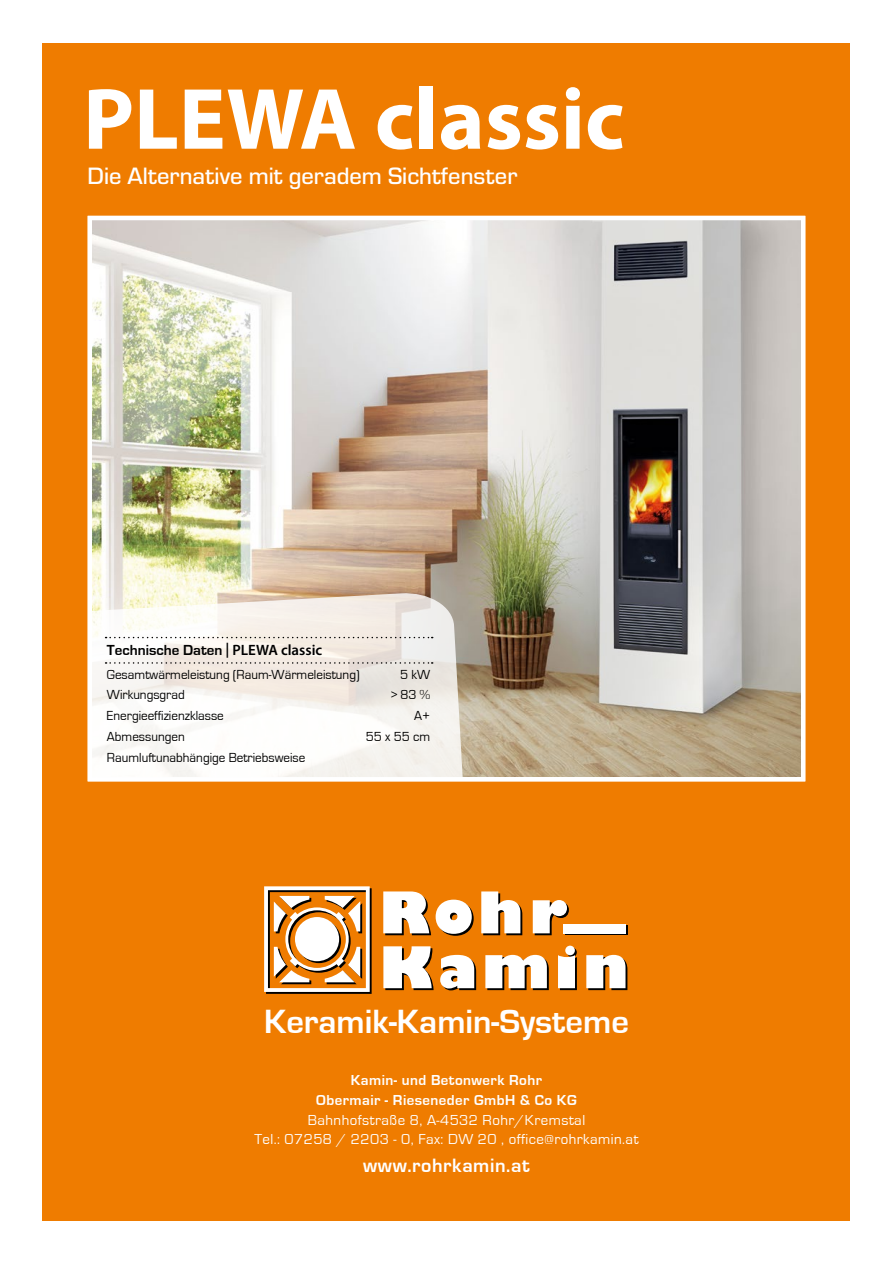
<style>
.page{position:relative;width:893px;height:1263px;background:#fff}
.page>*{position:absolute;margin:0;border:0;box-sizing:border-box;transform-origin:0 0}
.t1{font:700 87.75px "Myriad Pro";color:#fff}
.t2{font:700 34.65px "Eurostile";color:#fff}
.t3{font:500 24.6px "Eurostile";color:#fff}
.t4{font:700 19.95px "Eurostile";letter-spacing:.03em;color:#fff}
.t5{font:700 15px "Eurostile";color:#000}
.t6{font:14.85px/20px "Eurostile";letter-spacing:.03em;color:#fff;text-align:center}
.t7{font:700 14.85px/20px "Eurostile";letter-spacing:.03em;color:#fff;text-align:center}
.t8{font:13.5px/20.7px "Eurostile";color:#000}
.s1{font-family:"Myriad Pro";font-weight:600}
</style>
<div class="page">
<div style="left:43px;top:43px;width:807px;height:1177px;background:#ef7c00"></div>
<img style="left:93px;top:221px;width:707px;height:555px">
<svg style="left:93px;top:592px;width:384px;height:184px;background:#f1ede7"></svg>
<div style="left:88px;top:216px;width:717px;height:565px;border:4px solid #fff"></div>
<svg style="left:569px;top:926px;width:59px;height:9px"></svg>
<svg style="left:383px;top:946px;width:51px;height:44px;background:#e5d1bc"></svg>
<svg style="left:440px;top:955px;width:36px;height:35px"></svg>
<svg style="left:485px;top:955px;width:64px;height:35px;background:#e0d0bf"></svg>
<svg style="left:558px;top:946px;width:19px;height:44px"></svg>
<svg style="left:586px;top:955px;width:41px;height:35px"></svg>
<svg style="left:383px;top:891px;width:91px;height:45px"></svg>
<svg style="left:481px;top:891px;width:41px;height:44px"></svg>
<svg style="left:533px;top:900px;width:36px;height:35px"></svg>
<div style="left:563px;top:924px;width:63px;height:9px;background:#fff"></div>
<svg style="left:264px;top:886px;width:108px;height:108px"></svg>
<svg style="left:106px;top:662px;width:327px;height:2px"></svg>
<svg style="left:106px;top:637px;width:327px;height:1px"></svg>
<h1 class="t1" style="left:83px;top:62px;width:543px">PLEWA classic</h1>
<h3 class="t3" style="left:88px;top:159px;width:431px">Die Alternative mit geradem Sichtfenster</h3>
<p class="t5" style="left:107px;top:642px;width:217px">Technische Daten <span class="s1">| PLEWA classic</span></p>
<p class="t8" style="left:107px;top:664px;width:254px">Gesamtwärmeleistung (Raum-Wärmeleistung)<br>Wirkungsgrad<br>Energieeffizienzklasse<br>Abmessungen<br>Raumluftunabhängige Betriebsweise</p>
<p class="t8" style="left:366px;top:664px;width:66px;text-align:right">5 kW<br>&gt; 83 %<br>A+<br>55 x 55 cm</p>
<h2 class="t2" style="left:264px;top:1003px;width:366px">Keramik-Kamin-Systeme</h2>
<p class="t7" style="left:316px;top:1070px;width:262px">Kamin- und Betonwerk Rohr<br>Obermair - Rieseneder GmbH &amp; Co KG</p>
<p class="t6" style="left:254px;top:1110px;width:386px">Bahnhofstraße 8, A-4532 Rohr/Kremstal<br>Tel.: 07258 / 2203 - 0, Fax: DW 20 , office@rohrkamin.at</p>
<h3 class="t4" style="left:363px;top:1155px;width:168px">www.rohrkamin.at</h3>
</div>
